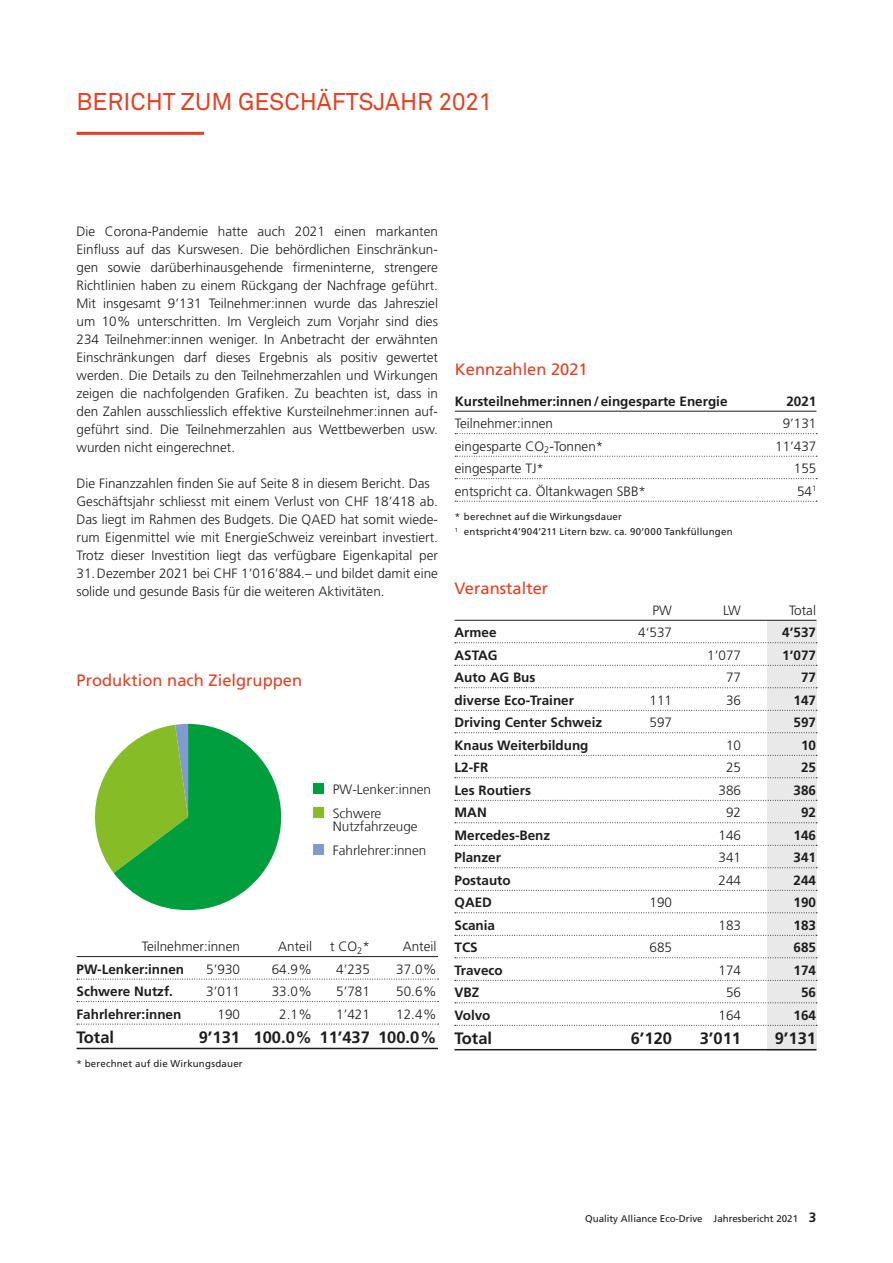
<style>
.page{position:relative;width:893px;height:1263px;background:#fff}
.page>*{position:absolute;margin:0;border:0;box-sizing:border-box;transform-origin:0 0}
.t1{font:24px "Akkurat";color:#e73e20}
.t2{font:700 16.5px "Frutiger";color:#1d1d1b}
.t3{font:16.5px "Frutiger";color:#e73e20}
.t4{font:16.5px "Frutiger LT Com";color:#e73e20}
.t5{font:300 13.5px/18px "Frutiger";color:#1d1d1b;text-align:justify}
.t6{font:700 13.5px "Frutiger";color:#1d1d1b}
.t7{font:300 13.5px/24.2px "Frutiger LT Com";color:#1d1d1b}
.t8{font:9.75px/15.1px "Frutiger";letter-spacing:.015em;color:#1d1d1b}
.s1{font-weight:700;font-size:13.5px}
</style>
<div class="page">
<hr style="left:77px;top:132px;width:127px;height:3px;background:#e73e20">
<div style="left:768px;top:620px;width:49px;height:430px;background:#e9e9e9"></div>
<hr style="left:454px;top:620px;width:362px;height:1px;background:#1d1d1b">
<svg style="left:455px;top:642px;width:362px;height:1px"></svg>
<svg style="left:455px;top:665px;width:362px;height:1px"></svg>
<svg style="left:455px;top:687px;width:362px;height:1px"></svg>
<svg style="left:455px;top:710px;width:362px;height:1px"></svg>
<svg style="left:455px;top:732px;width:362px;height:1px"></svg>
<svg style="left:455px;top:755px;width:362px;height:1px"></svg>
<svg style="left:455px;top:777px;width:362px;height:1px"></svg>
<svg style="left:455px;top:800px;width:362px;height:1px"></svg>
<svg style="left:455px;top:822px;width:362px;height:1px"></svg>
<svg style="left:455px;top:845px;width:362px;height:1px"></svg>
<svg style="left:455px;top:867px;width:362px;height:1px"></svg>
<svg style="left:455px;top:890px;width:362px;height:1px"></svg>
<svg style="left:455px;top:912px;width:362px;height:1px"></svg>
<svg style="left:455px;top:935px;width:362px;height:1px"></svg>
<svg style="left:455px;top:957px;width:362px;height:1px"></svg>
<svg style="left:455px;top:980px;width:362px;height:1px"></svg>
<svg style="left:455px;top:1002px;width:362px;height:1px"></svg>
<svg style="left:455px;top:1025px;width:362px;height:1px"></svg>
<hr style="left:454px;top:1049px;width:362px;height:1px;background:#1d1d1b">
<hr style="left:455px;top:411px;width:361px;height:1px;background:#1d1d1b">
<svg style="left:455px;top:433px;width:362px;height:1px"></svg>
<svg style="left:455px;top:456px;width:362px;height:1px"></svg>
<svg style="left:455px;top:478px;width:362px;height:1px"></svg>
<svg style="left:455px;top:501px;width:362px;height:1px"></svg>
<div style="left:313px;top:783px;width:11px;height:10px;background:#009e3d"></div>
<div style="left:313px;top:807px;width:11px;height:11px;background:#86bc25"></div>
<div style="left:313px;top:845px;width:11px;height:10px;background:#819ad0"></div>
<hr style="left:77px;top:956px;width:361px;height:1px;background:#1d1d1b">
<svg style="left:77px;top:979px;width:362px;height:1px"></svg>
<svg style="left:77px;top:1001px;width:362px;height:1px"></svg>
<svg style="left:77px;top:1024px;width:362px;height:1px"></svg>
<hr style="left:77px;top:1048px;width:361px;height:1px;background:#1d1d1b">
<svg style="left:94px;top:724px;width:187px;height:186px"></svg>
<h1 class="t1" style="left:77px;top:88px;width:417px">BERICHT ZUM GESCHÄFTSJAHR 2021</h1>
<p class="t5" style="left:77px;top:223px;width:363px">Die Corona-Pandemie hatte auch 2021 einen markanten Einfluss auf das Kurswesen. Die behördlichen Einschränkun&shy;gen sowie darüberhinausgehende firmeninterne, strengere Richtlinien haben zu einem Rückgang der Nachfrage geführt.<br>Mit insgesamt 9’131 Teilnehmer:innen wurde das Jahresziel um 10% unterschritten. Im Vergleich zum Vorjahr sind dies 234 Teilnehmer:innen weniger. In Anbetracht der erwähnten Einschränkungen darf dieses Ergebnis als positiv gewertet werden. Die Details zu den Teilnehmerzahlen und Wirkungen zeigen die nachfolgenden Grafiken. Zu beachten ist, dass in den Zahlen ausschliesslich effektive Kursteilnehmer:innen auf&shy;geführt sind. Die Teilnehmerzahlen aus Wettbewerben usw. wurden nicht eingerechnet.</p>
<p class="t5" style="left:77px;top:475px;width:363px;text-align:left">Die Finanzzahlen finden Sie auf Seite 8 in diesem Bericht. Das Geschäftsjahr schliesst mit einem Verlust von CHF 18’418 ab.<br>Das liegt im Rahmen des Budgets. Die QAED hat somit wiede&shy;rum Eigenmittel wie mit EnergieSchweiz vereinbart investiert.<br>Trotz dieser Investition liegt das verfügbare Eigenkapital per 31.Dezember 2021 bei CHF 1’016’884.– und bildet damit eine solide und gesunde Basis für die weiteren Aktivitäten.</p>
<p class="t4" style="left:77px;top:671px;width:227px">Produktion nach Zielgruppen</p>
<p class="t7" style="left:333px;top:777px;width:100px">PW-Lenker:innen<br>Schwere</p>
<p class="t7" style="left:333px;top:814px;width:95px">Nutzfahrzeuge<br>Fahrlehrer:innen</p>
<p class="t5" style="left:142px;top:938px;width:100px">Teilnehmer:innen</p>
<p class="t5" style="left:278px;top:938px;width:35px">Anteil</p>
<p class="t5" style="left:330px;top:938px;width:41px">t CO<sub>2</sub>*</p>
<p class="t5" style="left:403px;top:938px;width:35px">Anteil</p>
<p class="t6" style="left:77px;top:961px;width:109px">PW-Lenker:innen</p>
<p class="t5" style="left:206px;top:960px;width:35px">5’930</p>
<p class="t5" style="left:272px;top:960px;width:42px">64.9%</p>
<p class="t5" style="left:336px;top:960px;width:35px">4’235</p>
<p class="t5" style="left:396px;top:960px;width:42px">37.0%</p>
<p class="t6" style="left:77px;top:983px;width:98px">Schwere Nutzf.</p>
<p class="t5" style="left:206px;top:983px;width:35px">3’011</p>
<p class="t5" style="left:272px;top:983px;width:42px">33.0%</p>
<p class="t5" style="left:336px;top:983px;width:35px">5’781</p>
<p class="t5" style="left:396px;top:983px;width:42px">50.6%</p>
<p class="t6" style="left:77px;top:1006px;width:106px">Fahrlehrer:innen</p>
<p class="t5" style="left:218px;top:1005px;width:24px">190</p>
<p class="t5" style="left:279px;top:1005px;width:34px">2.1%</p>
<p class="t5" style="left:336px;top:1005px;width:35px">1’421</p>
<p class="t5" style="left:396px;top:1005px;width:42px">12.4%</p>
<p class="t2" style="left:77px;top:1027px;width:39px">Total</p>
<p class="t2" style="left:199px;top:1027px;width:239px">9’131 100.0% 11’437 100.0%</p>
<p class="t8" style="left:77px;top:1055px;width:168px">* berechnet auf die Wirkungsdauer</p>
<p class="t3" style="left:455px;top:359px;width:134px">Kennzahlen 2021</p>
<p class="t6" style="left:455px;top:393px;width:274px">Kursteilnehmer:innen/eingesparte Energie</p>
<p class="t6" style="left:786px;top:393px;width:32px">2021</p>
<p class="t5" style="left:455px;top:415px;width:100px">Teilnehmer:innen</p>
<p class="t5" style="left:783px;top:415px;width:35px">9’131</p>
<p class="t5" style="left:455px;top:437px;width:150px">eingesparte CO<sub>2</sub>-Tonnen*</p>
<p class="t5" style="left:775px;top:437px;width:43px">11’437</p>
<p class="t5" style="left:455px;top:460px;width:91px">eingesparte TJ*</p>
<p class="t5" style="left:794px;top:460px;width:24px">155</p>
<p class="t5" style="left:455px;top:482px;width:193px">entspricht ca. Öltankwagen SBB*</p>
<p class="t5" style="left:797px;top:482px;width:21px">54<sup>1</sup></p>
<p class="t8" style="left:455px;top:509px;width:279px">* berechnet auf die Wirkungsdauer<br><sup>1</sup> entspricht4’904’211 Litern bzw. ca. 90’000 Tankfüllungen</p>
<p class="t3" style="left:454px;top:578px;width:95px">Veranstalter</p>
<p class="t5" style="left:652px;top:601px;width:21px">PW</p>
<p class="t5" style="left:723px;top:601px;width:19px">LW</p>
<p class="t5" style="left:789px;top:601px;width:29px">Total</p>
<p class="t6" style="left:454px;top:625px;width:44px">Armee</p>
<p class="t5" style="left:638px;top:624px;width:35px">4‘537</p>
<p class="t6" style="left:782px;top:625px;width:35px">4’537</p>
<p class="t6" style="left:454px;top:647px;width:45px">ASTAG</p>
<p class="t5" style="left:707px;top:646px;width:35px">1’077</p>
<p class="t6" style="left:782px;top:647px;width:35px">1’077</p>
<p class="t6" style="left:454px;top:670px;width:82px">Auto AG Bus</p>
<p class="t5" style="left:726px;top:669px;width:17px">77</p>
<p class="t6" style="left:801px;top:670px;width:17px">77</p>
<p class="t6" style="left:454px;top:692px;width:121px">diverse Eco-Trainer</p>
<p class="t5" style="left:649px;top:691px;width:24px">111</p>
<p class="t5" style="left:726px;top:691px;width:17px">36</p>
<p class="t6" style="left:793px;top:692px;width:24px">147</p>
<p class="t6" style="left:454px;top:715px;width:149px">Driving Center Schweiz</p>
<p class="t5" style="left:649px;top:714px;width:24px">597</p>
<p class="t6" style="left:793px;top:715px;width:24px">597</p>
<p class="t6" style="left:454px;top:737px;width:136px">Knaus Weiterbildung</p>
<p class="t5" style="left:726px;top:736px;width:17px">10</p>
<p class="t6" style="left:801px;top:737px;width:17px">10</p>
<p class="t6" style="left:454px;top:760px;width:35px">L2-FR</p>
<p class="t5" style="left:726px;top:759px;width:17px">25</p>
<p class="t6" style="left:801px;top:760px;width:17px">25</p>
<p class="t6" style="left:454px;top:782px;width:78px">Les Routiers</p>
<p class="t5" style="left:718px;top:781px;width:24px">386</p>
<p class="t6" style="left:793px;top:782px;width:24px">386</p>
<p class="t6" style="left:454px;top:805px;width:34px">MAN</p>
<p class="t5" style="left:726px;top:804px;width:17px">92</p>
<p class="t6" style="left:801px;top:805px;width:17px">92</p>
<p class="t6" style="left:454px;top:827px;width:97px">Mercedes-Benz</p>
<p class="t5" style="left:718px;top:826px;width:24px">146</p>
<p class="t6" style="left:793px;top:827px;width:24px">146</p>
<p class="t6" style="left:454px;top:850px;width:48px">Planzer</p>
<p class="t5" style="left:718px;top:849px;width:24px">341</p>
<p class="t6" style="left:793px;top:850px;width:24px">341</p>
<p class="t6" style="left:454px;top:872px;width:58px">Postauto</p>
<p class="t5" style="left:718px;top:871px;width:24px">244</p>
<p class="t6" style="left:793px;top:872px;width:24px">244</p>
<p class="t6" style="left:454px;top:895px;width:39px">QAED</p>
<p class="t5" style="left:649px;top:894px;width:24px">190</p>
<p class="t6" style="left:793px;top:895px;width:24px">190</p>
<p class="t6" style="left:454px;top:917px;width:42px">Scania</p>
<p class="t5" style="left:718px;top:916px;width:24px">183</p>
<p class="t6" style="left:793px;top:917px;width:24px">183</p>
<p class="t6" style="left:454px;top:940px;width:25px">TCS</p>
<p class="t5" style="left:649px;top:939px;width:24px">685</p>
<p class="t6" style="left:793px;top:940px;width:24px">685</p>
<p class="t6" style="left:454px;top:962px;width:50px">Traveco</p>
<p class="t5" style="left:718px;top:961px;width:24px">174</p>
<p class="t6" style="left:793px;top:962px;width:24px">174</p>
<p class="t6" style="left:454px;top:985px;width:26px">VBZ</p>
<p class="t5" style="left:726px;top:984px;width:17px">56</p>
<p class="t6" style="left:801px;top:985px;width:17px">56</p>
<p class="t6" style="left:454px;top:1007px;width:38px">Volvo</p>
<p class="t5" style="left:718px;top:1006px;width:24px">164</p>
<p class="t6" style="left:793px;top:1007px;width:24px">164</p>
<p class="t2" style="left:454px;top:1028px;width:39px">Total</p>
<p class="t2" style="left:631px;top:1028px;width:43px">6’120</p>
<p class="t2" style="left:700px;top:1028px;width:43px">3’011</p>
<p class="t2" style="left:775px;top:1028px;width:43px">9’131</p>
<p class="t8" style="left:585px;top:1211px;width:233px">Quality Alliance Eco-Drive Jahresbericht 2021 <span class="s1">3</span></p>
</div>
